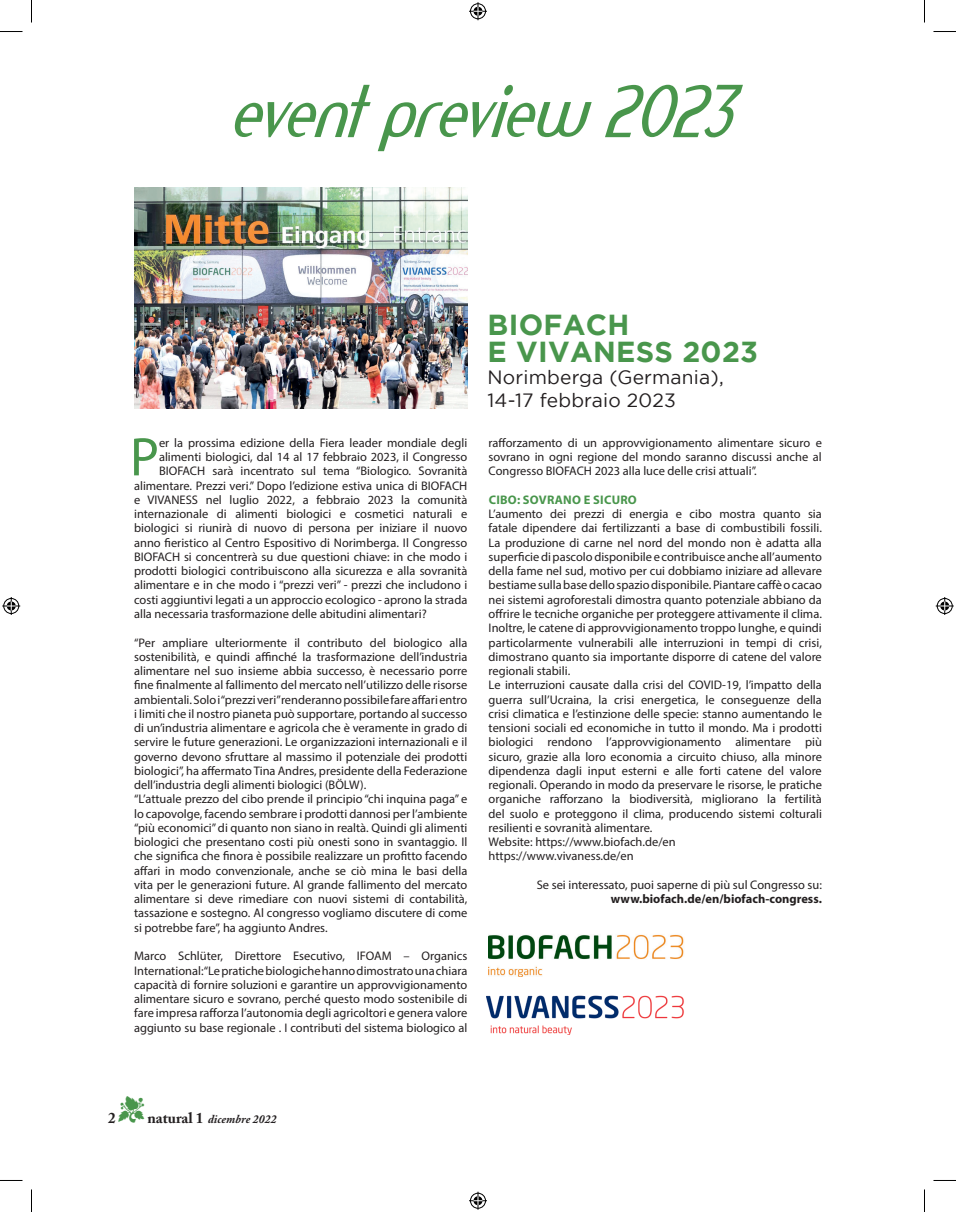
<style>
.page{position:relative;width:956px;height:1212px;background:#fff}
.page>*{position:absolute;margin:0;border:0;box-sizing:border-box;transform-origin:0 0}
.t1{font:italic 69.6px "Amerika Sans";color:#49964c;scale:.78 1}
.t2{font:54.75px "Myriad Pro";color:#49964c}
.t3{font:700 28.8px "Gotham";letter-spacing:.01em;color:#49964c}
.t4{font:19.2px "Gotham";letter-spacing:.01em;color:#231f20}
.t5{font:700 15px "Adobe Caslon Pro";color:#231f20}
.t6{font:12.45px/14.2px "Myriad Pro";color:#231f20;text-align:justify}
.t7{font:700 12.45px "Myriad Pro";color:#231f20}
.t8{font:700 12.45px "Myriad Pro";letter-spacing:.02em;color:#49964c}
.t9{font:italic 700 12px "Adobe Caslon Pro";color:#231f20}
.s1{color:#49964c}
.s2{font-style:normal;font-size:15px}
</style>
<div class="page">
<img style="left:134px;top:187px;width:333px;height:221px">
<img style="left:488px;top:934px;width:196px;height:42px">
<img style="left:486px;top:995px;width:198px;height:39px">
<svg style="left:0;top:31px;width:22px;height:1px"></svg>
<svg style="left:933px;top:31px;width:23px;height:1px"></svg>
<svg style="left:31px;top:0;width:1px;height:22px"></svg>
<svg style="left:31px;top:1189px;width:1px;height:22px"></svg>
<svg style="left:924px;top:0;width:1px;height:22px"></svg>
<svg style="left:924px;top:1189px;width:1px;height:22px"></svg>
<svg style="left:469px;top:2px;width:18px;height:18px"></svg>
<svg style="left:469px;top:1191px;width:18px;height:18px"></svg>
<svg style="left:2px;top:597px;width:18px;height:18px"></svg>
<svg style="left:936px;top:597px;width:18px;height:18px"></svg>
<p class="t1" style="left:228px;top:67px;width:678px">eventpreview 2023</p>
<p class="t2" style="left:130px;top:423px;width:31px">P</p>
<p class="t6" style="left:159px;top:435px;width:310px">er la prossima edizione della Fiera leader mondiale degli</p>
<p class="t6" style="left:159px;top:449px;width:310px">alimenti biologici, dal 14 al 17 febbraio 2023, il Congresso</p>
<p class="t6" style="left:159px;top:463px;width:310px">BIOFACH sarà incentrato sul tema “Biologico. Sovranità</p>
<p class="t6" style="left:134px;top:478px;width:335px">alimentare. Prezzi veri.” Dopo l’edizione estiva unica di BIOFACH</p>
<p class="t6" style="left:134px;top:492px;width:335px">e VIVANESS nel luglio 2022, a febbraio 2023 la comunità</p>
<p class="t6" style="left:134px;top:506px;width:335px">internazionale di alimenti biologici e cosmetici naturali e</p>
<p class="t6" style="left:134px;top:520px;width:335px">biologici si riunirà di nuovo di persona per iniziare il nuovo</p>
<p class="t6" style="left:134px;top:535px;width:335px">anno fieristico al Centro Espositivo di Norimberga. Il Congresso</p>
<p class="t6" style="left:134px;top:549px;width:335px">BIOFACH si concentrerà su due questioni chiave: in che modo i</p>
<p class="t6" style="left:134px;top:563px;width:335px">prodotti biologici contribuiscono alla sicurezza e alla sovranità</p>
<p class="t6" style="left:134px;top:577px;width:335px">alimentare e in che modo i “prezzi veri” - prezzi che includono i</p>
<p class="t6" style="left:134px;top:592px;width:335px">costi aggiuntivi legati a un approccio ecologico - aprono la strada</p>
<p class="t6" style="left:134px;top:606px;width:294px">alla necessaria trasformazione delle abitudini alimentari?</p>
<p class="t6" style="left:134px;top:634px;width:335px">“Per ampliare ulteriormente il contributo del biologico alla sostenibilità, e quindi affinché la trasformazione dell’industria alimentare nel suo insieme abbia successo, è necessario porre fine finalmente al fallimento del mercato nell’utilizzo delle risorse ambientali. Solo i “prezzi veri” renderanno possibile fare affari entro i limiti che il nostro pianeta può supportare, portando al successo di un’industria alimentare e agricola che è veramente in grado di servire le future generazioni. Le organizzazioni internazionali e il governo devono sfruttare al massimo il potenziale dei prodotti biologici”, ha affermato Tina Andres, presidente della Federazione dell’industria degli alimenti biologici (BÖLW).</p>
<p class="t6" style="left:134px;top:791px;width:335px">“L’attuale prezzo del cibo prende il principio “chi inquina paga” e lo capovolge, facendo sembrare i prodotti dannosi per l’ambiente “più economici” di quanto non siano in realtà. Quindi gli alimenti biologici che presentano costi più onesti sono in svantaggio. Il che significa che finora è possibile realizzare un profitto facendo affari in modo convenzionale, anche se ciò mina le basi della vita per le generazioni future. Al grande fallimento del mercato alimentare si deve rimediare con nuovi sistemi di contabilità, tassazione e sostegno. Al congresso vogliamo discutere di come si potrebbe fare”, ha aggiunto Andres.</p>
<p class="t6" style="left:134px;top:948px;width:335px">Marco Schlüter, Direttore Esecutivo, IFOAM – Organics International: “Le pratiche biologiche hanno dimostrato una chiara capacità di fornire soluzioni e garantire un approvvigionamento alimentare sicuro e sovrano, perché questo modo sostenibile di fare impresa rafforza l’autonomia degli agricoltori e genera valore aggiunto su base regionale . I contributi del sistema biologico al</p>
<p class="t3" style="left:488px;top:308px;width:143px">BIOFACH</p>
<p class="t3" style="left:488px;top:335px;width:272px">E VIVANESS 2023</p>
<p class="t4" style="left:488px;top:367px;width:238px">Norimberga (Germania),</p>
<p class="t4" style="left:488px;top:389px;width:190px">14-17 febbraio 2023</p>
<p class="t6" style="left:489px;top:435px;width:335px">rafforzamento di un approvvigionamento alimentare sicuro e sovrano in ogni regione del mondo saranno discussi anche al Congresso BIOFACH 2023 alla luce delle crisi attuali”.</p>
<p class="t8" style="left:489px;top:491px;width:150px">CIBO: SOVRANO E SICURO</p>
<p class="t6" style="left:489px;top:506px;width:335px">L’aumento dei prezzi di energia e cibo mostra quanto sia fatale dipendere dai fertilizzanti a base di combustibili fossili.<br>La produzione di carne nel nord del mondo non è adatta alla superficie di pascolo disponibile e contribuisce anche all’aumento della fame nel sud, motivo per cui dobbiamo iniziare ad allevare bestiame sulla base dello spazio disponibile. Piantare caffè o cacao nei sistemi agroforestali dimostra quanto potenziale abbiano da offrire le tecniche organiche per proteggere attivamente il clima.<br>Inoltre, le catene di approvvigionamento troppo lunghe, e quindi particolarmente vulnerabili alle interruzioni in tempi di crisi, dimostrano quanto sia importante disporre di catene del valore regionali stabili.</p>
<p class="t6" style="left:489px;top:677px;width:335px">Le interruzioni causate dalla crisi del COVID-19, l’impatto della guerra sull’Ucraina, la crisi energetica, le conseguenze della crisi climatica e l’estinzione delle specie: stanno aumentando le tensioni sociali ed economiche in tutto il mondo. Ma i prodotti biologici rendono l’approvvigionamento alimentare più sicuro, grazie alla loro economia a circuito chiuso, alla minore dipendenza dagli input esterni e alle forti catene del valore regionali. Operando in modo da preservare le risorse, le pratiche organiche rafforzano la biodiversità, migliorano la fertilità del suolo e proteggono il clima, producendo sistemi colturali resilienti e sovranità alimentare.</p>
<p class="t6" style="left:489px;top:834px;width:189px">Website: https://www.biofach.de/en</p>
<p class="t6" style="left:489px;top:848px;width:147px">https://www.vivaness.de/en</p>
<p class="t6" style="left:537px;top:877px;width:287px">Se sei interessato, puoi saperne di più sul Congresso su:</p>
<p class="t7" style="left:611px;top:890px;width:212px">www.biofach.de/en/biofach-congress.</p>
<p class="t9" style="left:119px;top:1111px;width:160px"><span class="s1">▼</span> <span class="s2">natural 1</span> dicembre 2022</p>
<p class="t5" style="left:108px;top:1108px;width:9px">2</p>
</div>
